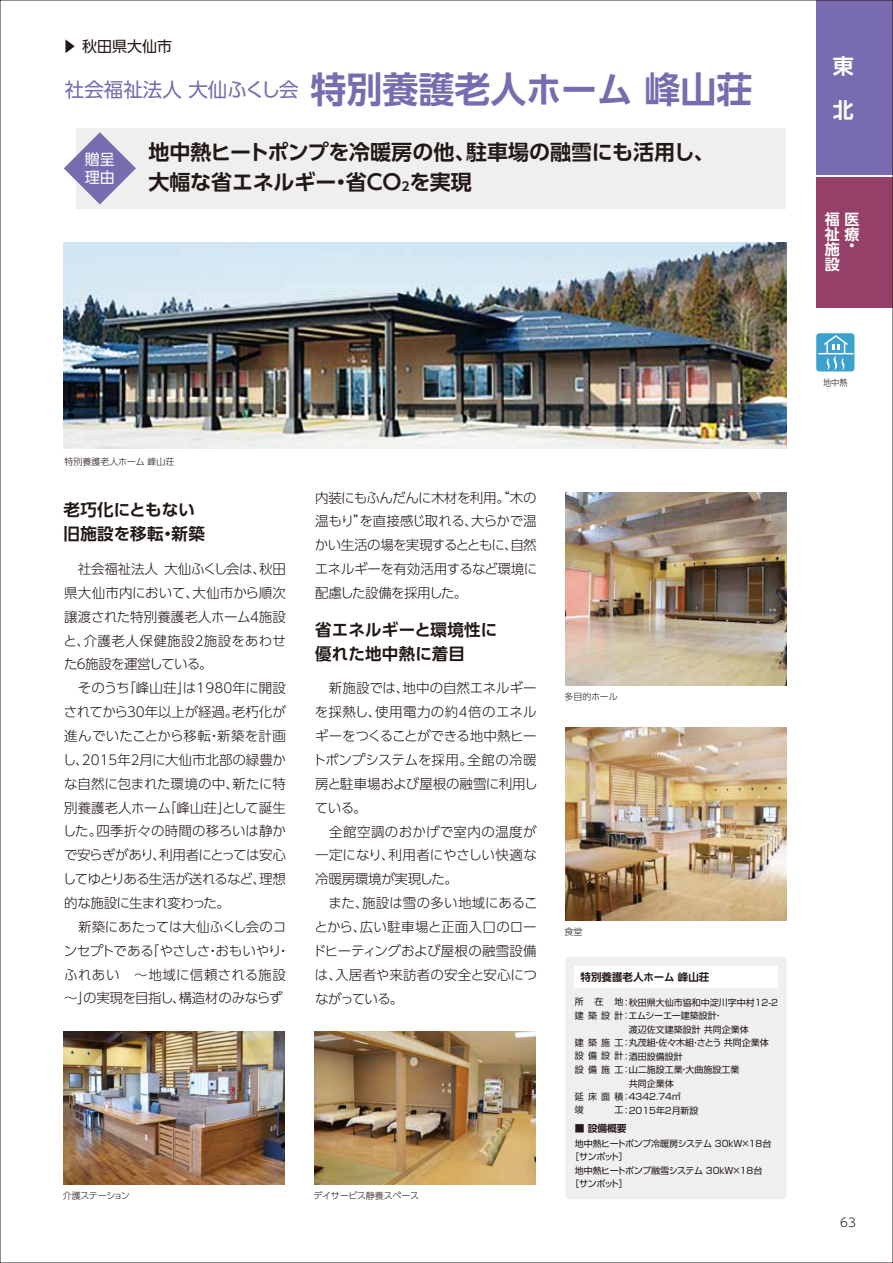
<style>
.page{position:relative;width:893px;height:1263px;background:#fff}
.page>*{position:absolute;margin:0;border:0;box-sizing:border-box;transform-origin:0 0}
.t1{font:700 21px/30px "UD Shin Go Pro De";letter-spacing:-.005em;color:#221815}
.t2{font:700 21px/44.1px "UD Shin Go Pro De";color:#fff}
.t3{font:19.5px "UD Shin Go Pro";color:#796baf}
.t4{font:700 16.5px/24px "UD Shin Go Pro De";letter-spacing:.015em;color:#221815}
.t5{font:700 15px/15px "UD Shin Go Pro De";color:#fff}
.t6{font:15px "UD Shin Go Pro";color:#221815}
.t7{font:15px/18px "UD Shin Go Pro";color:#fff}
.t8{font:300 13.5px/23.9px "UD Shin Go Pro";letter-spacing:-.01em;color:#221815}
.t9{font:300 12px "UD Shin Go Pro";color:#221815}
.t10{font:700 10.5px "UD Shin Go Pro De";color:#221815}
.t11{font:700 9.75px "UD Shin Go Pro De";color:#221815}
.t12{font:9px/13.5px "Shin Go Pro";color:#221815}
.t13{font:300 9px "UD Shin Go Pro";letter-spacing:-.02em;color:#221815}
.t14{font:9px "Shin Go Pro";letter-spacing:-.02em;color:#221815}
.t15{font:9px "Shin Go Pro";letter-spacing:-.03em;color:#221815}
.t16{font:300 9px "UD Shin Go Pro";color:#221815}
.t17{font:300 9px "UD Shin Go Pro";letter-spacing:-.02em;color:#221815;scale:.9 1}
.s1{font-family:"UD Shin Go Pro De";font-weight:700;font-size:36px}
.s2{font-size:12.3px}
</style>
<div class="page">
<div style="left:77px;top:128px;width:709px;height:80px;background:#efefef"></div>
<div style="left:816px;top:0;width:77px;height:175px;background:#796baf"></div>
<div style="left:816px;top:177px;width:77px;height:130px;background:#954068"></div>
<div style="left:565px;top:956px;width:222px;height:243px;background:#efefef;border-radius:4px"></div>
<img style="left:64px;top:1031px;width:221px;height:154px">
<img style="left:315px;top:1031px;width:221px;height:154px">
<img style="left:566px;top:492px;width:221px;height:194px">
<img style="left:566px;top:727px;width:221px;height:194px">
<div style="left:574px;top:965px;width:204px;height:22px;background:#fff"></div>
<img style="left:64px;top:243px;width:723px;height:205px">
<svg style="left:64px;top:132px;width:72px;height:72px"></svg>
<div style="left:816px;top:333px;width:38px;height:38px;background:#3da1ce;border-radius:3px"></div>
<svg style="left:818px;top:335px;width:35px;height:35px"></svg>
<p class="t6" style="left:62px;top:34px;width:111px">▶ 秋田県大仙市</p>
<h2 class="t3" style="left:65px;top:73px;width:689px">社会福祉法人 大仙ふくし会 <span class="s1">特別養護老人ホーム 峰山荘</span></h2>
<p class="t7" style="left:85px;top:150px;width:31px">贈呈理由</p>
<h1 class="t1" style="left:148px;top:137px;width:568px">地中熱ヒートポンプを冷暖房の他、駐車場の融雪にも活用し、大幅な省エネルギー・省CO<span class="s2">2</span>を実現</h1>
<p class="t16" style="left:65px;top:454px;width:111px">特別養護老人ホーム 峰山荘</p>
<p class="t4" style="left:64px;top:497px;width:143px">老巧化にともない旧施設を移転・新築</p>
<p class="t8" style="left:63px;top:556px;width:229px">　社会福祉法人 大仙ふくし会は、秋田県大仙市内において、大仙市から順次譲渡された特別養護老人ホーム４施設と、介護老人保健施設２施設をあわせた６施設を運営している。<br>　そのうち「峰山荘」は1980年に開設されてから30年以上が経過。老朽化が進んでいたことから移転・新築を計画し、2015年2月に大仙市北部の緑豊かな自然に包まれた環境の中、新たに特別養護老人ホーム「峰山荘」として誕生した。四季折々の時間の移ろいは静かで安らぎがあり、利用者にとっては安心してゆとりある生活が送れるなど、理想的な施設に生まれ変わった。<br>　新築にあたっては大仙ふくし会のコンセプトである「やさしさ・おもいやり・ふれあい　～地域に信頼される施設～」の実現を目指し、構造材のみならず</p>
<p class="t8" style="left:315px;top:485px;width:224px;text-align:justify">内装にもふんだんに木材を利用。“木の温もり”を直接感じ取れる、大らかで温かい生活の場を実現するとともに、自然エネルギーを有効活用するなど環境に配慮した設備を採用した。</p>
<p class="t4" style="left:315px;top:617px;width:184px">省エネルギーと環境性に優れた地中熱に着目</p>
<p class="t8" style="left:313px;top:676px;width:226px">　新施設では、地中の自然エネルギーを採熱し、使用電力の約4倍のエネルギーをつくることができる地中熱ヒートポンプシステムを採用。全館の冷暖房と駐車場および屋根の融雪に利用している。<br>　全館空調のおかげで室内の温度が一定になり、利用者にやさしい快適な冷暖房環境が実現した。<br>　また、施設は雪の多い地域にあることから、広い駐車場と正面入口のロードヒーティングおよび屋根の融雪設備は、入居者や来訪者の安全と安心につながっている。</p>
<p class="t13" style="left:63px;top:1188px;width:69px">介護ステーション</p>
<p class="t13" style="left:313px;top:1188px;width:107px">デイサービス静養スペース</p>
<p class="t13" style="left:564px;top:689px;width:55px">多目的ホール</p>
<p class="t13" style="left:564px;top:924px;width:19px">食堂</p>
<p class="t10" style="left:581px;top:968px;width:130px">特別養護老人ホーム 峰山荘</p>
<p class="t12" style="left:575px;top:994px;width:50px">所在地建築設計</p>
<p class="t12" style="left:575px;top:1035px;width:50px;text-align:justify">建築施工設備設計設備施工</p>
<p class="t12" style="left:575px;top:1089px;width:50px">延床面積竣</p>
<p class="t12" style="left:629px;top:994px;width:151px">秋田県大仙市協和中淀川字中村12-2エムシーエー建築設計・<br>渡辺佐文建築設計 共同企業体<br>丸茂組・佐々木組・さとう 共同企業体酒田設備設計<br>山二施設工業・大曲施設工業<br>共同企業体<br>4342.74㎡<br>2015年２月新設</p>
<p class="t12" style="left:622px;top:994px;width:10px">：：</p>
<p class="t12" style="left:622px;top:1035px;width:10px;text-align:justify">：：：</p>
<p class="t12" style="left:622px;top:1089px;width:10px">：：</p>
<p class="t12" style="left:615px;top:1102px;width:10px">工</p>
<p class="t11" style="left:575px;top:1120px;width:53px">■ 設備概要</p>
<p class="t14" style="left:575px;top:1136px;width:198px">地中熱ヒートポンプ冷暖房システム 30kW×18台</p>
<p class="t12" style="left:570px;top:1149px;width:59px">［サンポット］</p>
<p class="t15" style="left:575px;top:1163px;width:189px">地中熱ヒートポンプ融雪システム 30kW×18台</p>
<p class="t12" style="left:570px;top:1176px;width:59px">［サンポット］</p>
<h1 class="t2" style="left:833px;top:43px;width:22px">東北</h1>
<p class="t5" style="left:825px;top:212px;width:36px">福医祉療施<br>設</p>
<p class="t5" style="left:844px;top:238px;width:11px">・</p>
<p class="t17" style="left:823px;top:375px;width:29px">地中熱</p>
<p class="t9" style="left:840px;top:1213px;width:17px">63</p>
</div>
